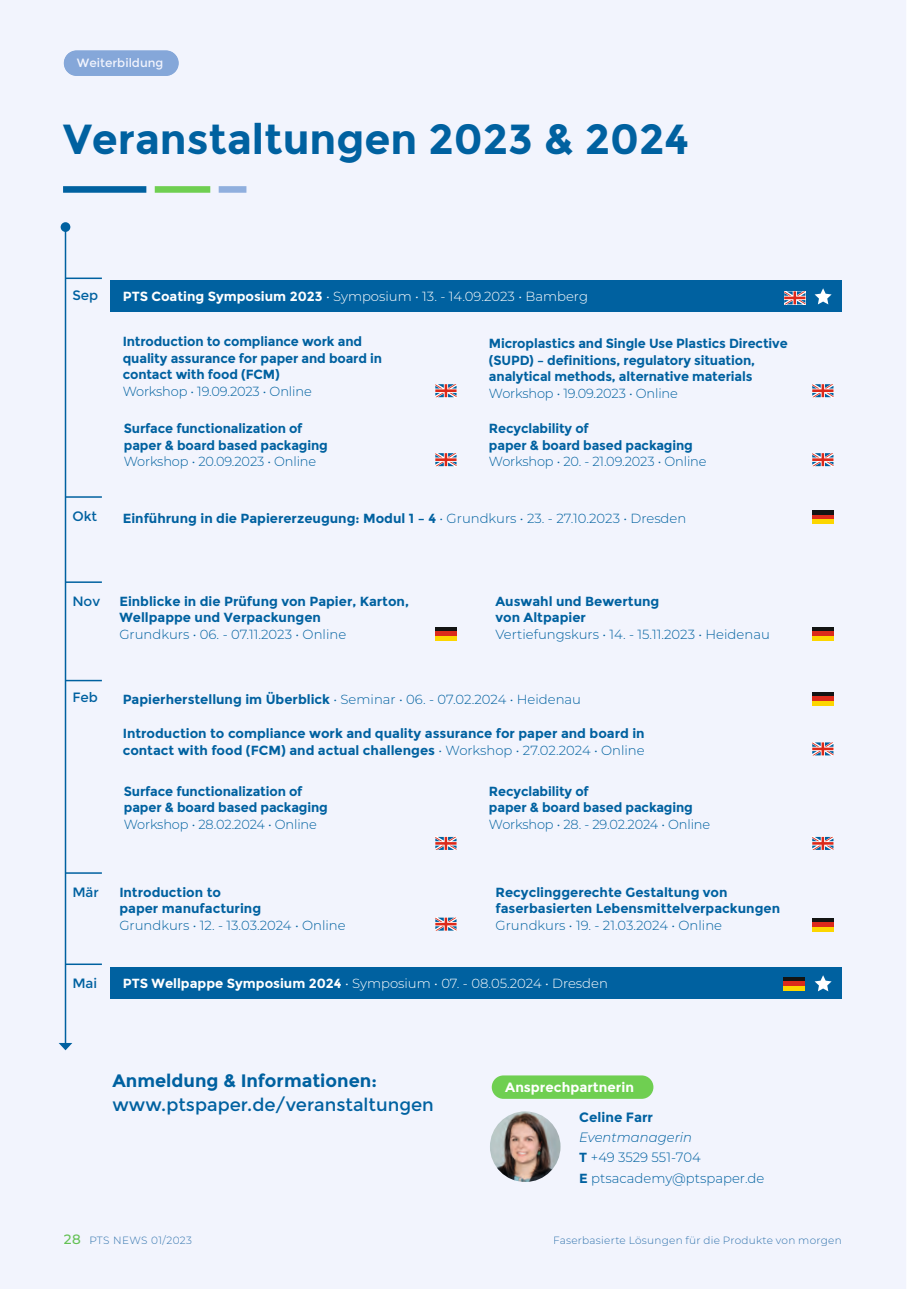
<style>
.page{position:relative;width:919px;height:1289px;background:#fff}
.page>*{position:absolute;margin:0;border:0;box-sizing:border-box;transform-origin:0 0}
.t1{font:700 42px "Montserrat";color:#0061a0}
.t2{font:18px "Montserrat";color:#0061a0}
.t3{font:700 18px "Montserrat";color:#0061a0}
.t4{font:300 13.5px/20.2px "Montserrat";color:#0061a0}
.t5{font:13.5px "Montserrat";color:#0061a0}
.t6{font:700 13.5px "Montserrat";color:#fff}
.t7{font:700 13.5px "Montserrat";color:#0061a0}
.t8{font:700 13.2px/16.5px "Montserrat";letter-spacing:-.01em;color:#0061a0}
.t9{font:300 13.2px "Montserrat";letter-spacing:-.01em;color:#0061a0}
.t10{font:300 13.2px "Montserrat";color:#fff}
.t11{font:12px "Montserrat";color:#fff}
.t12{font:300 10.5px "Montserrat";letter-spacing:.025em;color:#3578b0}
.s1{font-weight:700}
.s2{font-weight:300}
.s3{font-style:italic}
.s4{font-weight:700;font-size:13.2px}
.s5{font-weight:500;font-size:13.5px;color:#6fcf51}
</style>
<div class="page">
<div style="left:0;top:0;width:906px;height:1288px;background:#f2f4fd"></div>
<div style="left:554px;top:1235px;width:286px;height:10px;background:#f2f4fd"></div>
<div style="left:64px;top:1234px;width:16px;height:10px;background:#f2f4fd"></div>
<div style="left:91px;top:1235px;width:101px;height:10px;background:#f2f4fd"></div>
<svg style="left:64px;top:50px;width:115px;height:26px;background:#8eaddc"></svg>
<div style="left:77px;top:58px;width:85px;height:12px;background:#85a7d9"></div>
<div style="left:110px;top:280px;width:731px;height:32px;background:#0061a0"></div>
<div style="left:110px;top:967px;width:731px;height:31px;background:#0061a0"></div>
<svg style="left:435px;top:384px;width:21px;height:13px"></svg>
<svg style="left:812px;top:453px;width:21px;height:13px"></svg>
<svg style="left:812px;top:836px;width:21px;height:14px"></svg>
<svg style="left:812px;top:742px;width:21px;height:13px"></svg>
<svg style="left:784px;top:291px;width:21px;height:13px"></svg>
<svg style="left:812px;top:384px;width:21px;height:13px"></svg>
<hr style="left:812px;top:692px;width:21px;height:4px;background:#131413">
<div style="left:812px;top:696px;width:21px;height:5px;background:#dc2a1b"></div>
<hr style="left:812px;top:701px;width:21px;height:4px;background:#fcd600">
<div style="left:812px;top:510px;width:21px;height:5px;background:#131413"></div>
<hr style="left:812px;top:515px;width:21px;height:4px;background:#dc2a1b">
<hr style="left:812px;top:519px;width:21px;height:4px;background:#fcd600">
<hr style="left:435px;top:627px;width:21px;height:4px;background:#131413">
<div style="left:435px;top:631px;width:21px;height:5px;background:#dc2a1b"></div>
<hr style="left:435px;top:636px;width:21px;height:4px;background:#fcd600">
<hr style="left:812px;top:627px;width:21px;height:4px;background:#131413">
<div style="left:812px;top:631px;width:21px;height:5px;background:#dc2a1b"></div>
<hr style="left:812px;top:636px;width:21px;height:4px;background:#fcd600">
<hr style="left:812px;top:918px;width:21px;height:4px;background:#131413">
<div style="left:812px;top:922px;width:21px;height:5px;background:#dc2a1b"></div>
<div style="left:812px;top:926px;width:21px;height:5px;background:#fcd600"></div>
<hr style="left:783px;top:977px;width:21px;height:4px;background:#131413">
<div style="left:783px;top:981px;width:21px;height:5px;background:#dc2a1b"></div>
<hr style="left:783px;top:986px;width:21px;height:4px;background:#fcd600">
<div style="left:63px;top:186px;width:83px;height:7px;background:#0061a0"></div>
<div style="left:155px;top:186px;width:55px;height:7px;background:#6fcf51"></div>
<div style="left:219px;top:186px;width:27px;height:7px;background:#90afde"></div>
<hr style="left:65px;top:227px;width:1px;height:816px;background:#0061a0">
<div style="left:61px;top:222px;width:9px;height:10px;background:#0061a0;border-radius:50%"></div>
<svg style="left:59px;top:1042px;width:13px;height:8px"></svg>
<hr style="left:65px;top:277px;width:37px;height:2px;background:#0061a0">
<hr style="left:65px;top:679px;width:37px;height:2px;background:#0061a0">
<hr style="left:65px;top:496px;width:37px;height:2px;background:#0061a0">
<hr style="left:65px;top:581px;width:37px;height:2px;background:#0061a0">
<hr style="left:65px;top:872px;width:37px;height:1px;background:#0061a0">
<hr style="left:65px;top:963px;width:37px;height:2px;background:#0061a0">
<svg style="left:814px;top:288px;width:17px;height:16px"></svg>
<svg style="left:814px;top:975px;width:17px;height:16px"></svg>
<svg style="left:435px;top:453px;width:21px;height:13px"></svg>
<svg style="left:435px;top:917px;width:21px;height:13px"></svg>
<svg style="left:435px;top:836px;width:21px;height:14px"></svg>
<img style="left:490px;top:1111px;width:70px;height:70px;border-radius:35px">
<div style="left:491px;top:1075px;width:162px;height:23px;background:#6fcf51;border-radius:12px"></div>
<p class="t11" style="left:77px;top:56px;width:88px">Weiterbildung</p>
<h1 class="t1" style="left:63px;top:114px;width:627px">Veranstaltungen 2023 &amp; 2024</h1>
<p class="t5" style="left:72px;top:287px;width:27px">Sep</p>
<p class="t5" style="left:72px;top:508px;width:26px">Okt</p>
<p class="t10" style="left:123px;top:287px;width:466px"><span class="s1">PTS Coating Symposium 2023</span> • Symposium • 13. - 14.09.2023 • Bamberg</p>
<p class="t8" style="left:123px;top:333px;width:261px">Introduction to compliance work and quality assurance for paper and board in contact with food (FCM)</p>
<p class="t9" style="left:123px;top:382px;width:190px">Workshop • 19.09.2023 • Online</p>
<p class="t8" style="left:124px;top:420px;width:205px">Surface functionalization of paper &amp; board based packaging</p>
<p class="t9" style="left:124px;top:452px;width:194px">Workshop • 20.09.2023 • Online</p>
<p class="t8" style="left:489px;top:335px;width:300px">Microplastics and Single Use Plastics Directive (SUPD) – definitions, regulatory situation, analytical methods, alternative materials</p>
<p class="t9" style="left:489px;top:384px;width:190px">Workshop • 19.09.2023 • Online</p>
<p class="t8" style="left:489px;top:420px;width:205px">Recyclability of<br>paper &amp; board based packaging</p>
<p class="t9" style="left:489px;top:452px;width:219px">Workshop • 20. - 21.09.2023 • Online</p>
<p class="t8" style="left:123px;top:510px;width:565px">Einführung in die Papiererzeugung: Modul 1 – 4 <span class="s2">• Grundkurs • 23. - 27.10.2023 • Dresden</span></p>
<p class="t5" style="left:72px;top:593px;width:29px">Nov</p>
<p class="t8" style="left:119px;top:593px;width:291px">Einblicke in die Prüfung von Papier, Karton,<br>Wellpappe und Verpackungen</p>
<p class="t9" style="left:119px;top:625px;width:228px">Grundkurs • 06. - 07.11.2023 • Online</p>
<p class="t8" style="left:495px;top:593px;width:165px">Auswahl und Bewertung von Altpapier</p>
<p class="t9" style="left:495px;top:625px;width:276px">Vertiefungskurs • 14. - 15.11.2023 • Heidenau</p>
<p class="t5" style="left:72px;top:689px;width:27px">Feb</p>
<p class="t9" style="left:123px;top:690px;width:460px"><span class="s1">Papierherstellung im Überblick</span> • Seminar • 06. - 07.02.2024 • Heidenau</p>
<p class="t8" style="left:123px;top:725px;width:523px">Introduction to compliance work and quality assurance for paper and board in contact with food (FCM) and actual challenges <span class="s2">• Workshop • 27.02.2024 • Online</span></p>
<p class="t8" style="left:124px;top:782px;width:205px">Surface functionalization of paper &amp; board based packaging</p>
<p class="t9" style="left:124px;top:815px;width:194px">Workshop • 28.02.2024 • Online</p>
<p class="t8" style="left:489px;top:782px;width:205px">Recyclability of<br>paper &amp; board based packaging</p>
<p class="t9" style="left:489px;top:815px;width:223px">Workshop • 28. - 29.02.2024 • Online</p>
<p class="t5" style="left:72px;top:884px;width:28px">Mär</p>
<p class="t5" style="left:72px;top:975px;width:26px">Mai</p>
<p class="t8" style="left:119px;top:884px;width:143px">Introduction to paper manufacturing</p>
<p class="t9" style="left:119px;top:916px;width:228px">Grundkurs • 12. - 13.03.2024 • Online</p>
<p class="t8" style="left:495px;top:884px;width:286px">Recyclinggerechte Gestaltung von faserbasierten Lebensmittelverpackungen</p>
<p class="t9" style="left:495px;top:916px;width:228px">Grundkurs • 19. - 21.03.2024 • Online</p>
<p class="t10" style="left:123px;top:974px;width:486px"><span class="s1">PTS Wellpappe Symposium 2024</span> • Symposium • 07. - 08.05.2024 • Dresden</p>
<h2 class="t3" style="left:112px;top:1069px;width:266px">Anmeldung &amp; Informationen:</h2>
<h2 class="t2" style="left:112px;top:1094px;width:323px">www.ptspaper.de/veranstaltungen</h2>
<p class="t6" style="left:505px;top:1079px;width:130px">Ansprechpartnerin</p>
<p class="t7" style="left:579px;top:1108px;width:75px">Celine Farr</p>
<p class="t4" style="left:579px;top:1126px;width:186px"><span class="s3">Eventmanagerin<br></span><span class="s4">T</span> +49 3529 551-704<br><span class="s4">E</span> ptsacademy@ptspaper.de</p>
<p class="t12" style="left:64px;top:1233px;width:130px"><span class="s5">28</span> PTS NEWS 01/2023</p>
<p class="t12" style="left:553px;top:1232px;width:290px">Faserbasierte Lösungen für die Produkte von morgen</p>
</div>
